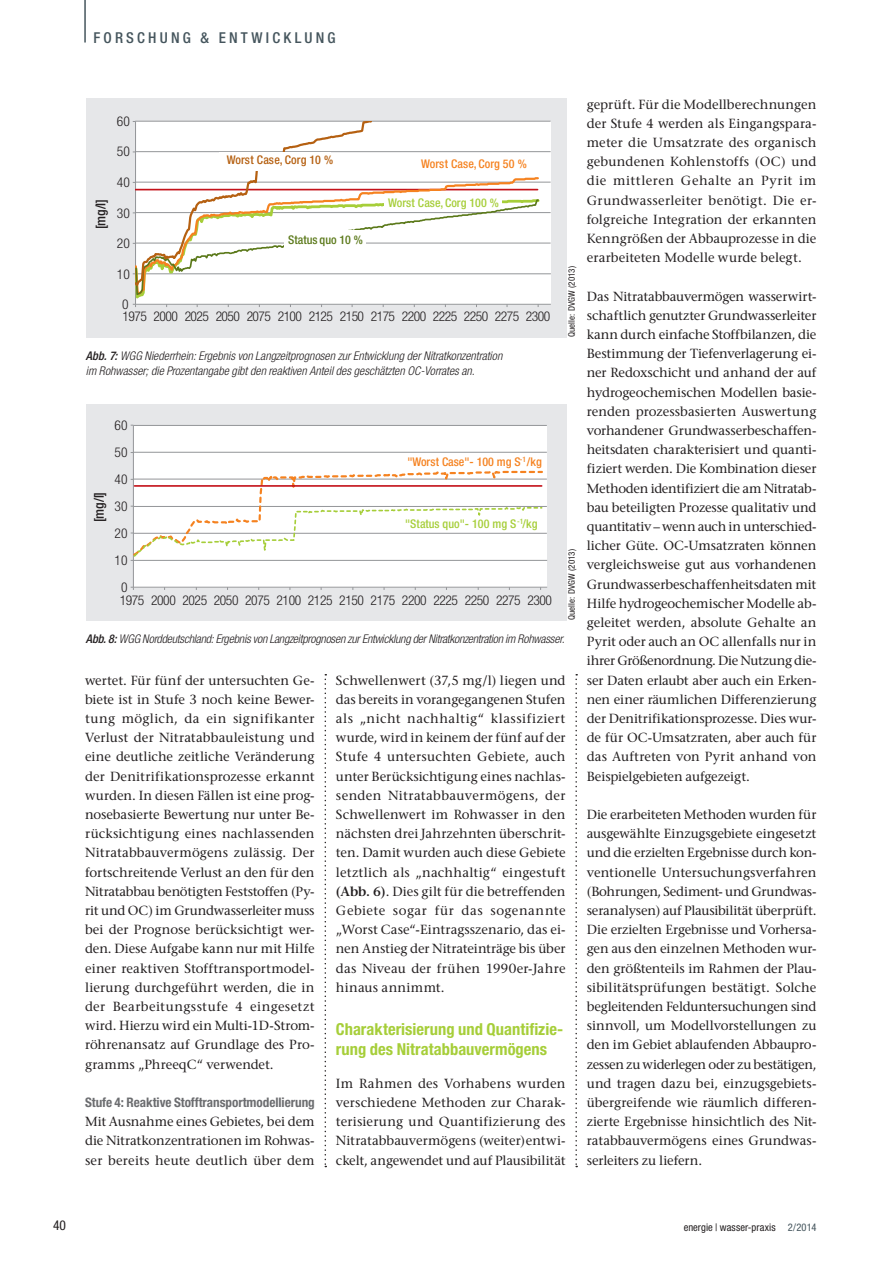
<style>
.page{position:relative;width:893px;height:1263px;background:#fff}
.page>*{position:absolute;margin:0;border:0;box-sizing:border-box;transform-origin:0 0}
.t1{font:700 condensed 16.5px/19.5px "Helvetica Neue LT Std";letter-spacing:.005em;color:#a6ce39}
.t2{font:500 condensed 15px "Helvetica Neue LT Std";letter-spacing:.215em;color:#45555d}
.t3{font:300 condensed 13.5px "Helvetica Neue LT Std";letter-spacing:-.03em;color:#231f20}
.t4{font:500 condensed 13.5px "Helvetica Neue LT Std";color:#231f20}
.t5{font:condensed 13.5px "Helvetica Neue LT Std";color:#231f20}
.t6{font:13.2px/19.2px "Stone Serif";color:#231f20;text-align:justify}
.t7{font:700 condensed 13.2px "Helvetica Neue LT Std";letter-spacing:-.005em;color:#6c6d70}
.t8{font:italic 300 condensed 12px/15px "Helvetica Neue LT Std";letter-spacing:-.005em;color:#231f20}
.t9{font:500 condensed 12px "Helvetica Neue LT Std";letter-spacing:.005em;color:#a6ce39}
.t10{font:500 condensed 12px "Helvetica Neue LT Std";color:#f58220}
.t11{font:500 condensed 12px "Helvetica Neue LT Std";letter-spacing:.015em;color:#b56011}
.t12{font:500 condensed 12px "Helvetica Neue LT Std";color:#5b791a}
.t13{font:condensed 10.5px "Helvetica Neue LT Std";letter-spacing:.005em;color:#231f20}
.t14{font:condensed 9px "Helvetica Neue LT Std";letter-spacing:.02em;color:#231f20}
.t15{font:500 condensed 7.5px "Helvetica Neue LT Std";color:#a6ce39}
.t16{font:500 condensed 7.5px "Helvetica Neue LT Std";color:#f58220}
.s1{font-weight:500}
.s2{font-weight:600}
.s3{color:#45555d}
</style>
<div class="page">
<hr style="left:84px;top:0;width:2px;height:43px;background:#45555d">
<svg style="left:325px;top:674px;width:1px;height:493px"></svg>
<svg style="left:575px;top:674px;width:2px;height:493px"></svg>
<div style="left:86px;top:98px;width:480px;height:239px;background:#e6e7e9"></div>
<div style="left:136px;top:121px;width:415px;height:183px;background:#fff"></div>
<hr style="left:136px;top:274px;width:415px;height:1px;background:#939598">
<hr style="left:135px;top:243px;width:416px;height:1px;background:#939598">
<hr style="left:135px;top:212px;width:416px;height:1px;background:#939598">
<hr style="left:135px;top:182px;width:416px;height:1px;background:#939598">
<hr style="left:135px;top:151px;width:416px;height:1px;background:#939598">
<hr style="left:135px;top:121px;width:416px;height:1px;background:#939598">
<hr style="left:136px;top:304px;width:415px;height:1px;background:#939598">
<svg style="left:133px;top:181px;width:408px;height:126px"></svg>
<svg style="left:135px;top:121px;width:405px;height:165px"></svg>
<div style="left:384px;top:194px;width:117px;height:14px;background:#fff"></div>
<div style="left:284px;top:230px;width:82px;height:19px;background:#fff"></div>
<div style="left:219px;top:152px;width:111px;height:18px;background:#fff"></div>
<div style="left:86px;top:404px;width:480px;height:216px;background:#e6e7e9"></div>
<div style="left:133px;top:425px;width:414px;height:162px;background:#fff"></div>
<hr style="left:133px;top:560px;width:414px;height:1px;background:#939598">
<hr style="left:134px;top:533px;width:413px;height:1px;background:#939598">
<hr style="left:134px;top:506px;width:413px;height:1px;background:#939598">
<hr style="left:134px;top:479px;width:413px;height:1px;background:#939598">
<hr style="left:134px;top:452px;width:413px;height:1px;background:#939598">
<hr style="left:134px;top:425px;width:413px;height:1px;background:#939598">
<hr style="left:133px;top:425px;width:1px;height:162px;background:#939598">
<hr style="left:133px;top:587px;width:414px;height:1px;background:#939598">
<svg style="left:131px;top:470px;width:413px;height:91px"></svg>
<hr style="left:134px;top:485px;width:408px;height:2px;background:#c4121a">
<p class="t2" style="left:94px;top:28px;width:244px">Forschung &amp; Entwicklung</p>
<p class="t4" style="left:93px;top:229px;width:31px;rotate:-90deg">[mg/l]</p>
<p class="t3" style="left:117px;top:113px;width:15px">60</p>
<p class="t3" style="left:117px;top:144px;width:15px">50</p>
<p class="t3" style="left:117px;top:175px;width:15px">40</p>
<p class="t3" style="left:117px;top:205px;width:15px">30</p>
<p class="t3" style="left:117px;top:236px;width:15px">20</p>
<p class="t3" style="left:117px;top:266px;width:15px">10</p>
<p class="t3" style="left:122px;top:297px;width:8px">0</p>
<p class="t11" style="left:227px;top:153px;width:108px">Worst Case, Corg 10 %</p>
<p class="t10" style="left:421px;top:157px;width:107px">Worst Case, Corg 50 %</p>
<p class="t9" style="left:388px;top:196px;width:112px">Worst Case, Corg 100 %</p>
<p class="t12" style="left:288px;top:232px;width:76px">Status quo 10 %</p>
<p class="t3" style="left:123px;top:309px;width:429px">1975 2000 2025 2050 2075 2100 2125 2150 2175 2200 2225 2250 2275 2300</p>
<p class="t8" style="left:86px;top:348px;width:418px"><span class="s1">Abb. 7:</span> WGG Niederrhein: Ergebnis von Langzeitprognosen zur Entwicklung der Nitratkonzentration im Rohwasser; die Prozentangabe gibt den reaktiven Anteil des geschätzten OC-Vorrates an.</p>
<p class="t14" style="left:566px;top:337px;width:73px;rotate:-90deg">Quelle: DVGW (2013)</p>
<p class="t4" style="left:91px;top:522px;width:32px;rotate:-90deg">[mg/l]</p>
<p class="t3" style="left:115px;top:417px;width:15px">60</p>
<p class="t3" style="left:115px;top:444px;width:14px">50</p>
<p class="t3" style="left:115px;top:471px;width:15px">40</p>
<p class="t3" style="left:115px;top:498px;width:15px">30</p>
<p class="t3" style="left:115px;top:525px;width:15px">20</p>
<p class="t3" style="left:115px;top:552px;width:14px">10</p>
<p class="t3" style="left:121px;top:579px;width:8px">0</p>
<p class="t16" style="left:520px;top:454px;width:8px">-1</p>
<p class="t10" style="left:407px;top:454px;width:136px">"Worst Case"- 100 mg S /kg</p>
<p class="t15" style="left:517px;top:517px;width:8px">-1</p>
<p class="t9" style="left:405px;top:517px;width:134px">"Status quo"- 100 mg S /kg</p>
<p class="t3" style="left:120px;top:593px;width:434px">1975 2000 2025 2050 2075 2100 2125 2150 2175 2200 2225 2250 2275 2300</p>
<p class="t14" style="left:566px;top:620px;width:73px;rotate:-90deg">Quelle: DVGW (2013)</p>
<p class="t8" style="left:86px;top:631px;width:480px"><span class="s1">Abb. 8:</span> WGG Norddeutschland: Ergebnis von Langzeitprognosen zur Entwicklung der Nitratkonzentration im Rohwasser.</p>
<p class="t6" style="left:85px;top:670px;width:231px">wertet. Für fünf der untersuchten Ge&shy;biete ist in Stufe 3 noch keine Bewer&shy;tung möglich, da ein signifikanter Verlust der Nitratabbauleistung und eine deutliche zeitliche Veränderung der Denitrifikationsprozesse erkannt wurden. In diesen Fällen ist eine prog&shy;nosebasierte Bewertung nur unter Be&shy;rücksichtigung eines nachlassenden Nitratabbauvermögens zulässig. Der fortschreitende Verlust an den für den Nitratabbau benötigten Feststoffen (Py&shy;rit und OC) im Grundwasserleiter muss bei der Prognose berücksichtigt wer&shy;den. Diese Aufgabe kann nur mit Hilfe einer reaktiven Stofftransportmodel&shy;lierung durchgeführt werden, die in der Bearbeitungsstufe 4 eingesetzt wird. Hierzu wird ein Multi-1D-Strom&shy;röhrenansatz auf Grundlage des Pro&shy;gramms „PhreeqC“ verwendet.</p>
<p class="t7" style="left:85px;top:1094px;width:231px">Stufe 4: Reaktive Stofftransportmodellierung</p>
<p class="t6" style="left:85px;top:1112px;width:231px">Mit Ausnahme eines Gebietes, bei dem die Nitratkonzentrationen im Rohwas&shy;ser bereits heute deutlich über dem</p>
<p class="t6" style="left:336px;top:670px;width:231px">Schwellenwert (37,5 mg/l) liegen und das bereits in vorangegangenen Stufen als „nicht nachhaltig“ klassifiziert wurde, wird in keinem der fünf auf der Stufe 4 untersuchten Gebiete, auch unter Berücksichtigung eines nachlas&shy;senden Nitratabbauvermögens, der Schwellenwert im Rohwasser in den nächsten drei Jahrzehnten überschrit&shy;ten. Damit wurden auch diese Gebiete letztlich als „nachhaltig“ eingestuft <span class="s2">(Abb. 6)</span>. Dies gilt für die betreffenden Gebiete sogar für das sogenannte „Worst Case“-Eintragsszenario, das ei&shy;nen Anstieg der Nitrateinträge bis über das Niveau der frühen 1990er-Jahre hinaus annimmt.</p>
<p class="t1" style="left:336px;top:1019px;width:229px">Charakterisierung und Quantifizie&shy;rung des Nitratabbauvermögens</p>
<p class="t6" style="left:336px;top:1074px;width:231px">Im Rahmen des Vorhabens wurden verschiedene Methoden zur Charak&shy;terisierung und Quantifizierung des Nitratabbauvermögens (weiter)entwi&shy;ckelt, angewendet und auf Plausibilität</p>
<p class="t6" style="left:587px;top:94px;width:231px">geprüft. Für die Modellberechnungen der Stufe 4 werden als Eingangspara&shy;meter die Umsatzrate des organisch gebundenen Kohlenstoffs (OC) und die mittleren Gehalte an Pyrit im Grundwasserleiter benötigt. Die er&shy;folgreiche Integration der erkannten Kenngrößen der Abbauprozesse in die erarbeiteten Modelle wurde belegt.</p>
<p class="t6" style="left:587px;top:286px;width:231px">Das Nitratabbauvermögen wasserwirt&shy;schaftlich genutzter Grundwasserleiter kann durch einfache Stoffbilanzen, die Bestimmung der Tiefenverlagerung ei&shy;ner Redoxschicht und anhand der auf hydrogeochemischen Modellen basie&shy;renden prozessbasierten Auswertung vorhandener Grundwasserbeschaffen&shy;heitsdaten charakterisiert und quanti&shy;fiziert werden. Die Kombination dieser Methoden identifiziert die am Nitratab&shy;bau beteiligten Prozesse qualitativ und quantitativ – wenn auch in unterschied&shy;licher Güte. OC-Umsatzraten können vergleichsweise gut aus vorhandenen Grundwasserbeschaffenheitsdaten mit Hilfe hydrogeochemischer Modelle ab&shy;geleitet werden, absolute Gehalte an Pyrit oder auch an OC allenfalls nur in ihrer Größenordnung. Die Nutzung die&shy;ser Daten erlaubt aber auch ein Erken&shy;nen einer räumlichen Differenzierung der Denitrifikationsprozesse. Dies wur&shy;de für OC-Umsatzraten, aber auch für das Auftreten von Pyrit anhand von Beispielgebieten aufgezeigt.</p>
<p class="t6" style="left:587px;top:805px;width:231px">Die erarbeiteten Methoden wurden für ausgewählte Einzugsgebiete eingesetzt und die erzielten Ergebnisse durch kon&shy;ventionelle Untersuchungsverfahren (Bohrungen, Sediment- und Grundwas&shy;seranalysen) auf Plausibilität überprüft.<br>Die erzielten Ergebnisse und Vorhersa&shy;gen aus den einzelnen Methoden wur&shy;den größtenteils im Rahmen der Plau&shy;sibilitätsprüfungen bestätigt. Solche begleitenden Felduntersuchungen sind sinnvoll, um Modellvorstellungen zu den im Gebiet ablaufenden Abbaupro&shy;zessen zu widerlegen oder zu bestätigen, und tragen dazu bei, einzugsgebiets&shy;übergreifende wie räumlich differen&shy;zierte Ergebnisse hinsichtlich des Nit&shy;ratabbauvermögens eines Grundwas&shy;serleiters zu liefern.</p>
<p class="t5" style="left:53px;top:1218px;width:14px">40</p>
<p class="t13" style="left:684px;top:1221px;width:134px">energie | wasser-praxis <span class="s3">2/2014</span></p>
</div>
